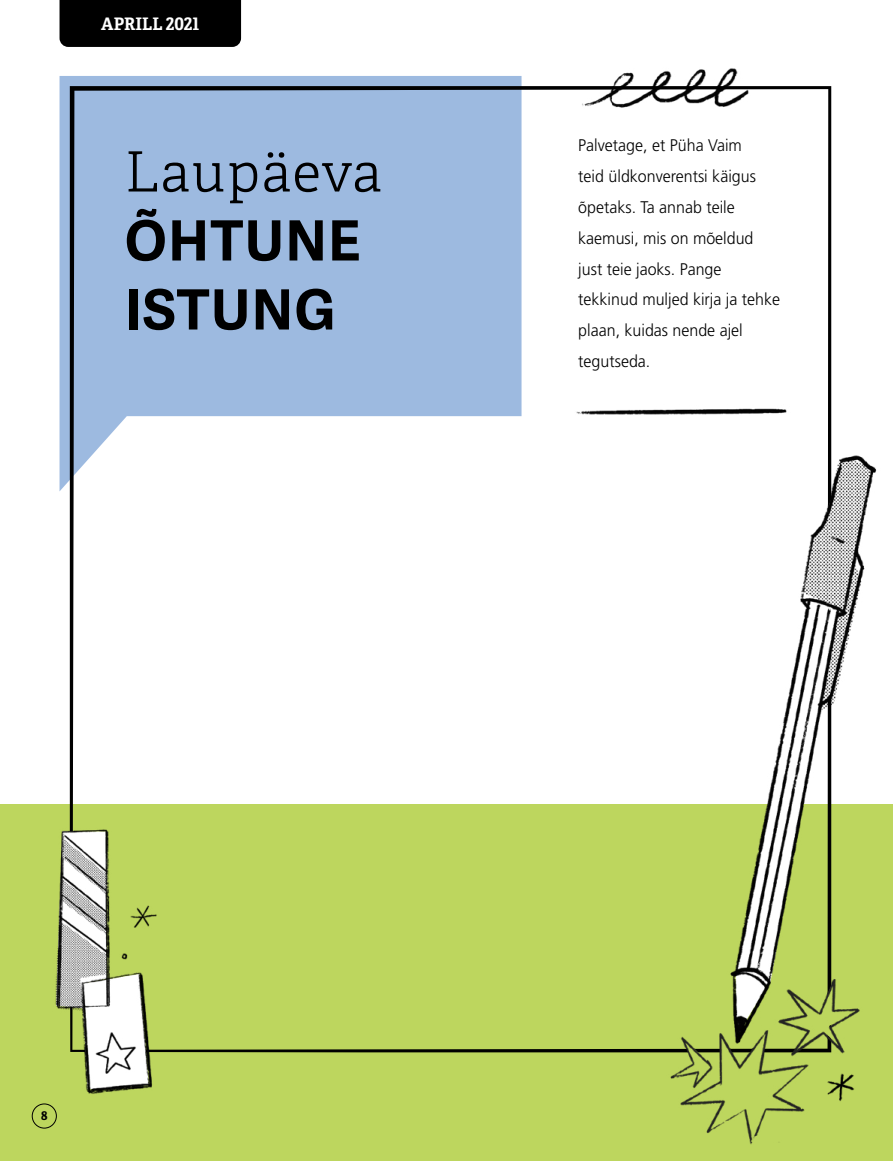
<style>
.page{position:relative;width:893px;height:1161px;background:#fff}
.page>*{position:absolute;margin:0;border:0;box-sizing:border-box;transform-origin:0 0}
.t1{font:700 55.5px/69px "Helamlds Lat";letter-spacing:.025em;color:#000}
.t2{font:300 55.5px "Helam Slablds Lat";letter-spacing:.025em;color:#000}
.t3{font:700 17.25px "Helam Slablds Lat";color:#fff;scale:.95 1}
.t4{font:300 16.8px/30.8px "Frutigerlds Lat";color:#000;scale:.95 1}
.t5{font:700 12px "Helam Slablds Lat";color:#000}
</style>
<div class="page">
<div style="left:0;top:804px;width:893px;height:357px;background:#bdd65e"></div>
<svg style="left:70px;top:443px;width:761px;height:609px"></svg>
<img style="left:59px;top:33px;width:773px;height:410px">
<img style="left:32px;top:799px;width:211px;height:313px">
<img style="left:637px;top:450px;width:240px;height:695px">
<div style="left:32px;top:1103px;width:25px;height:25px;border:1px solid #000;border-radius:50%"></div>
<div style="left:60px;top:0;width:181px;height:47px;background:#000"></div>
<p class="t3" style="left:101px;top:10px;width:105px">APRILL 2021</p>
<h1 class="t2" style="left:125px;top:129px;width:259px">Laupäeva</h1>
<h1 class="t1" style="left:125px;top:206px;width:237px">ÕHTUNE<br>ISTUNG</h1>
<p class="t4" style="left:578px;top:130px;width:214px">Palvetage, et Püha Vaim<br>teid üldkonverentsi käigus õpetaks. Ta annab teile kaemusi, mis on mõeldud just teie jaoks. Pange tekkinud muljed kirja ja tehke plaan, kuidas nende ajel tegutseda.</p>
<p class="t5" style="left:41px;top:1105px;width:8px">8</p>
</div>
